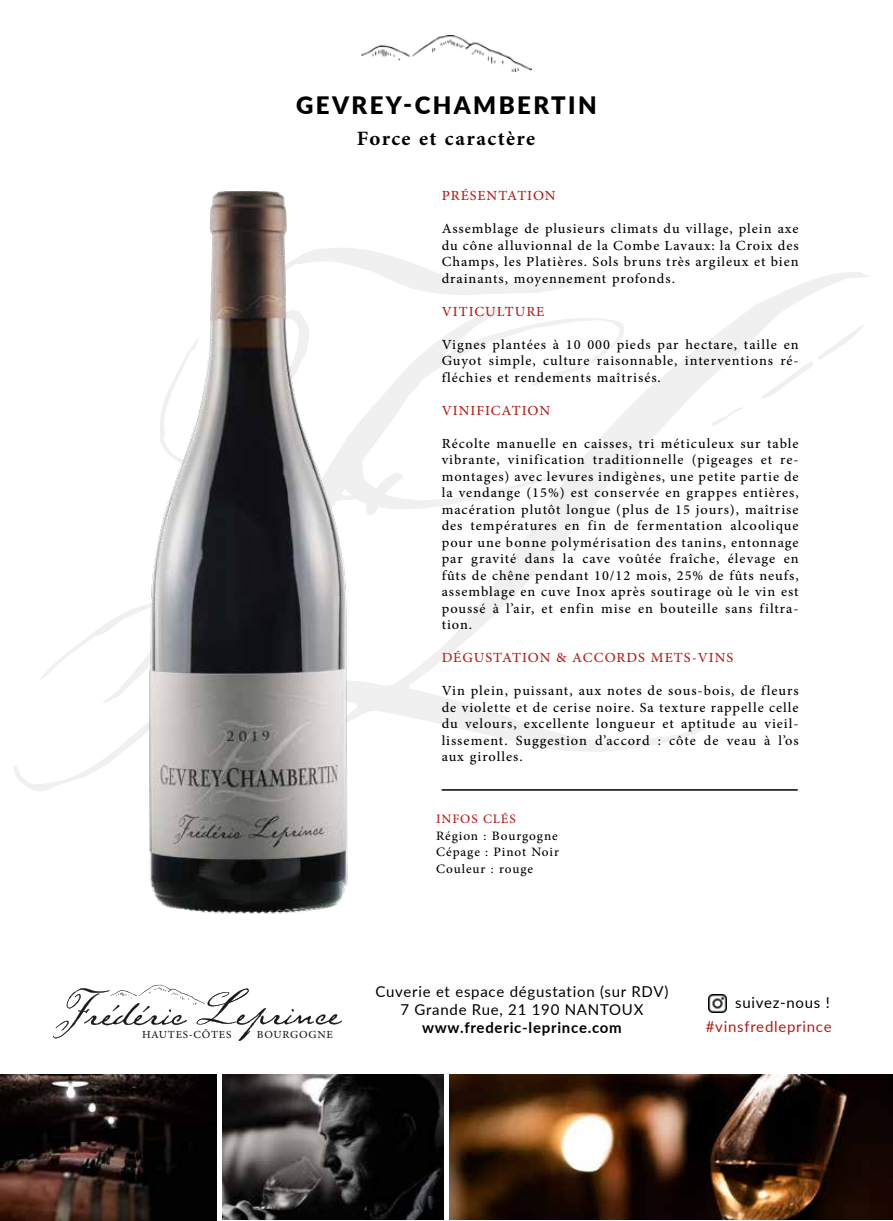
<style>
.page{position:relative;width:893px;height:1221px;background:#fff}
.page>*{position:absolute;margin:0;border:0;box-sizing:border-box;transform-origin:0 0}
.t1{font:700 28.5px "Adobe Arabic";letter-spacing:.045em;color:#000}
.t2{font:900 24px "Lato";letter-spacing:.1em;color:#000}
.t3{font:19.5px/16.5px "Adobe Arabic";letter-spacing:.05em;color:#000;text-align:justify}
.t4{font:19.5px "Adobe Arabic";letter-spacing:.05em;color:#b21c17}
.t5{font:18px/16.5px "Adobe Arabic";letter-spacing:.05em;color:#000;text-align:justify}
.t6{font:18px "Adobe Arabic";letter-spacing:.05em;color:#b21c17}
.t7{font:15.15px "Adobe Arabic";letter-spacing:.05em;color:#1a171c}
.t8{font:15px/18px "Lato";letter-spacing:.05em;color:#000;text-align:center}
.t9{font:700 15px "Lato";letter-spacing:.05em;color:#000}
.t10{font:15px "Lato";letter-spacing:.05em;color:#b21c17}
</style>
<div class="page">
<img style="left:0;top:1074px;width:216px;height:146px">
<img style="left:223px;top:1074px;width:220px;height:145px">
<img style="left:449px;top:1074px;width:444px;height:145px">
<svg style="left:53px;top:984px;width:289px;height:57px"></svg>
<img style="left:361px;top:35px;width:171px;height:36px">
<img style="left:709px;top:994px;width:18px;height:18px">
<svg style="left:605px;top:272px;width:264px;height:479px"></svg>
<svg style="left:14px;top:250px;width:591px;height:541px"></svg>
<hr style="left:442px;top:789px;width:356px;height:1px;background:#000">
<img style="left:132px;top:191px;width:233px;height:723px">
<p class="t2" style="left:296px;top:87px;width:302px">GEVREY-CHAMBERTIN</p>
<h1 class="t1" style="left:357px;top:118px;width:180px">Force et caractère</h1>
<p class="t4" style="left:442px;top:182px;width:116px">PRÉSENTATION</p>
<p class="t3" style="left:442px;top:218px;width:358px">Assemblage de plusieurs climats du village, plein axe du cône alluvionnal de la Combe Lavaux: la Croix des Champs, les Platières. Sols bruns très argileux et bien drainants, moyennement profonds.</p>
<p class="t4" style="left:442px;top:297px;width:104px">VITICULTURE</p>
<p class="t3" style="left:442px;top:334px;width:358px">Vignes plantées à 10 000 pieds par hectare, taille en Guyot simple, culture raisonnable, interventions ré&shy;fléchies et rendements maîtrisés.</p>
<p class="t4" style="left:442px;top:396px;width:110px">VINIFICATION</p>
<p class="t3" style="left:442px;top:433px;width:358px">Récolte manuelle en caisses, tri méticuleux sur table vibrante, vinification traditionnelle (pigeages et re&shy;montages) avec levures indigènes, une petite partie de la vendange (15%) est conservée en grappes entières, macération plutôt longue (plus de 15 jours), maîtrise des températures en fin de fermentation alcoolique pour une bonne polymérisation des tanins, entonnage par gravité dans la cave voûtée fraîche, élevage en fûts de chêne pendant 10/12 mois, 25% de fûts neufs, assemblage en cuve Inox après soutirage où le vin est poussé à l’air, et enfin mise en bouteille sans filtra&shy;tion.</p>
<p class="t4" style="left:442px;top:644px;width:293px">DÉGUSTATION &amp; ACCORDS METS-VINS</p>
<p class="t3" style="left:442px;top:680px;width:358px">Vin plein, puissant, aux notes de sous-bois, de fleurs de violette et de cerise noire. Sa texture rappelle celle du velours, excellente longueur et aptitude au vieil&shy;lissement. Suggestion d’accord : côte de veau à l’os aux girolles.</p>
<p class="t6" style="left:436px;top:806px;width:81px">INFOS CLÉS</p>
<p class="t5" style="left:436px;top:825px;width:124px">Région : Bourgogne Cépage : Pinot Noir Couleur : rouge</p>
<p class="t7" style="left:142px;top:1024px;width:91px">HAUTES-CÔTES</p>
<p class="t7" style="left:257px;top:1024px;width:78px">BOURGOGNE</p>
<p class="t8" style="left:375px;top:981px;width:294px">Cuverie et espace dégustation (sur RDV)<br>7 Grande Rue, 21 190 NANTOUX</p>
<p class="t9" style="left:422px;top:1016px;width:201px">www.frederic-leprince.com</p>
<p class="t8" style="left:735px;top:992px;width:96px">suivez-nous !</p>
<p class="t10" style="left:706px;top:1015px;width:127px">#vinsfredleprince</p>
</div>
